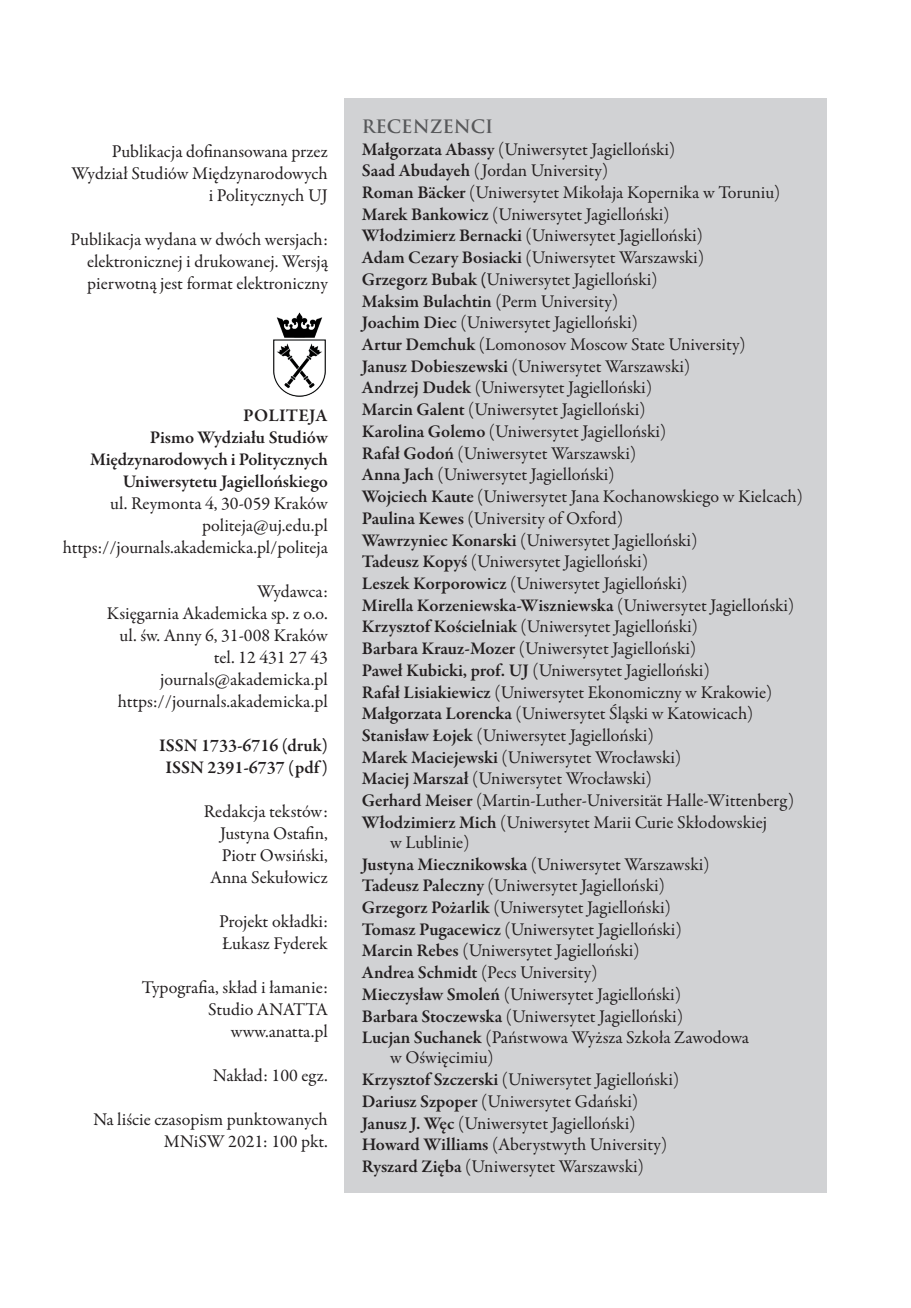
<style>
.page{position:relative;width:911px;height:1308px;background:#fff}
.page>*{position:absolute;margin:0;border:0;box-sizing:border-box;transform-origin:0 0}
.t1{font:18px/21.8px "Garamond Premr Pro";color:#231f20;text-align:right}
.t2{font:600 18px/22px "Garamond Premr Pro";color:#231f20;text-align:right}
.t3{font:700 18px "Trajan Pro";color:#57585a}
.s1{font-weight:600}
</style>
<div class="page">
<div style="left:345px;top:98px;width:482px;height:1094px;background:#d1d2d4"></div>
<img style="left:273px;top:312px;width:53px;height:85px">
<p class="t1" style="left:71px;top:141px;width:258px">Publikacja dofinansowana przez<br>Wydział Studiów Międzynarodowych i Politycznych UJ</p>
<p class="t1" style="left:87px;top:229px;width:242px;text-align:justify;text-indent:-17px">Publikacja wydana w dwóch wersjach: elektronicznej i drukowanej. Wersją pierwotną jest format elektroniczny</p>
<p class="t2" style="left:90px;top:404px;width:239px">POLITEJA<br>Pismo Wydziału Studiów<br>Międzynarodowych i Politycznych<br>Uniwersytetu Jagiellońskiego</p>
<p class="t1" style="left:63px;top:492px;width:266px">ul. Reymonta 4, 30-059 Kraków politeja@uj.edu.pl https://journals.akademicka.pl/politeja</p>
<p class="t1" style="left:107px;top:580px;width:222px">Wydawca:<br>Księgarnia Akademicka sp. z o.o. ul. św. Anny 6, 31-008 Kraków tel. 12 431 27 43 journals@akademicka.pl https://journals.akademicka.pl</p>
<p class="t2" style="left:159px;top:734px;width:170px;text-align:center">ISSN 1733-6716 (druk)<br>ISSN 2391-6737 (pdf )</p>
<p class="t1" style="left:204px;top:800px;width:126px">Redakcja tekstów:<br>Justyna Ostafin,<br>Piotr Owsiński,<br>Anna Sekułowicz</p>
<p class="t1" style="left:219px;top:910px;width:110px;text-align:left">Projekt okładki:<br>Łukasz Fyderek</p>
<p class="t1" style="left:142px;top:976px;width:187px">Typografia, skład i łamanie:<br>Studio ANATTA www.anatta.pl</p>
<p class="t1" style="left:213px;top:1064px;width:116px">Nakład: 100 egz.</p>
<p class="t1" style="left:93px;top:1108px;width:236px">Na liście czasopism punktowanych<br>MNiSW 2021: 100 pkt.</p>
<p class="t3" style="left:362px;top:115px;width:133px">RECENZENCI</p>
<p class="t1" style="left:362px;top:138px;width:442px;text-align:left"><span class="s1">Małgorzata Abassy</span> (Uniwersytet Jagielloński)<br><span class="s1">Saad Abudayeh</span> ( Jordan University)<br><span class="s1">Roman Bäcker</span> (Uniwersytet Mikołaja Kopernika w Toruniu)<br><span class="s1">Marek Bankowicz</span> (Uniwersytet Jagielloński)<br><span class="s1">Włodzimierz Bernacki</span> (Uniwersytet Jagielloński)<br><span class="s1">Adam Cezary Bosiacki</span> (Uniwersytet Warszawski)<br><span class="s1">Grzegorz Bubak (</span>Uniwersytet Jagielloński)<br><span class="s1">Maksim Bulachtin</span> (Perm University)<br><span class="s1">Joachim Diec</span> (Uniwersytet Jagielloński)<br><span class="s1">Artur Demchuk</span> (Lomonosov Moscow State University)<br><span class="s1">Janusz Dobieszewski</span> (Uniwersytet Warszawski)<br><span class="s1">Andrzej Dudek</span> (Uniwersytet Jagielloński)<br><span class="s1">Marcin Galent</span> (Uniwersytet Jagielloński)<br><span class="s1">Karolina Golemo</span> (Uniwersytet Jagielloński)<br><span class="s1">Rafał Godoń</span> (Uniwersytet Warszawski)<br><span class="s1">Anna Jach</span> (Uniwersytet Jagielloński)<br><span class="s1">Wojciech Kaute</span> (Uniwersytet Jana Kochanowskiego w Kielcach)<br><span class="s1">Paulina Kewes</span> (University of Oxford)<br><span class="s1">Wawrzyniec Konarski</span> (Uniwersytet Jagielloński)<br><span class="s1">Tadeusz Kopyś</span> (Uniwersytet Jagielloński)<br><span class="s1">Leszek Korporowicz</span> (Uniwersytet Jagielloński)<br><span class="s1">Mirella Korzeniewska-Wiszniewska</span> (Uniwersytet Jagielloński)<br><span class="s1">Krzysztof Kościelniak</span> (Uniwersytet Jagielloński)<br><span class="s1">Barbara Krauz-Mozer</span> (Uniwersytet Jagielloński)<br><span class="s1">Paweł Kubicki, prof. UJ</span> (Uniwersytet Jagielloński)<br><span class="s1">Rafał Lisiakiewicz</span> (Uniwersytet Ekonomiczny w Krakowie)<br><span class="s1">Małgorzata Lorencka</span> (Uniwersytet Śląski w Katowicach)<br><span class="s1">Stanisław Łojek</span> (Uniwersytet Jagielloński)<br><span class="s1">Marek Maciejewski</span> (Uniwersytet Wrocławski)<br><span class="s1">Maciej Marszał</span> (Uniwersytet Wrocławski)<br><span class="s1">Gerhard Meiser</span> (Martin-Luther-Universität Halle-Wittenberg)<br><span class="s1">Włodzimierz Mich</span> (Uniwersytet Marii Curie Skłodowskiej</p>
<p class="t1" style="left:362px;top:831px;width:388px;text-align:left;text-indent:28px">w Lublinie)<br><span class="s1">Justyna Miecznikowska</span> (Uniwersytet Warszawski)<br><span class="s1">Tadeusz Paleczny</span> (Uniwersytet Jagielloński)<br><span class="s1">Grzegorz Pożarlik</span> (Uniwersytet Jagielloński)<br><span class="s1">Tomasz Pugacewicz</span> (Uniwersytet Jagielloński)<br><span class="s1">Marcin Rebes</span> (Uniwersytet Jagielloński)<br><span class="s1">Andrea Schmidt</span> (Pecs University)<br><span class="s1">Mieczysław Smoleń</span> (Uniwersytet Jagielloński)<br><span class="s1">Barbara Stoczewska</span> (Uniwersytet Jagielloński)<br><span class="s1">Lucjan Suchanek</span> (Państwowa Wyższa Szkoła Zawodowa</p>
<p class="t1" style="left:362px;top:1047px;width:319px;text-align:left;text-indent:28px">w Oświęcimiu)<br><span class="s1">Krzysztof Szczerski</span> (Uniwersytet Jagielloński)<br><span class="s1">Dariusz Szpoper</span> (Uniwersytet Gdański)<br><span class="s1">Janusz J. Węc</span> (Uniwersytet Jagielloński)<br><span class="s1">Howard Williams</span> (Aberystwyth University)<br><span class="s1">Ryszard Zięba</span> (Uniwersytet Warszawski)</p>
</div>
